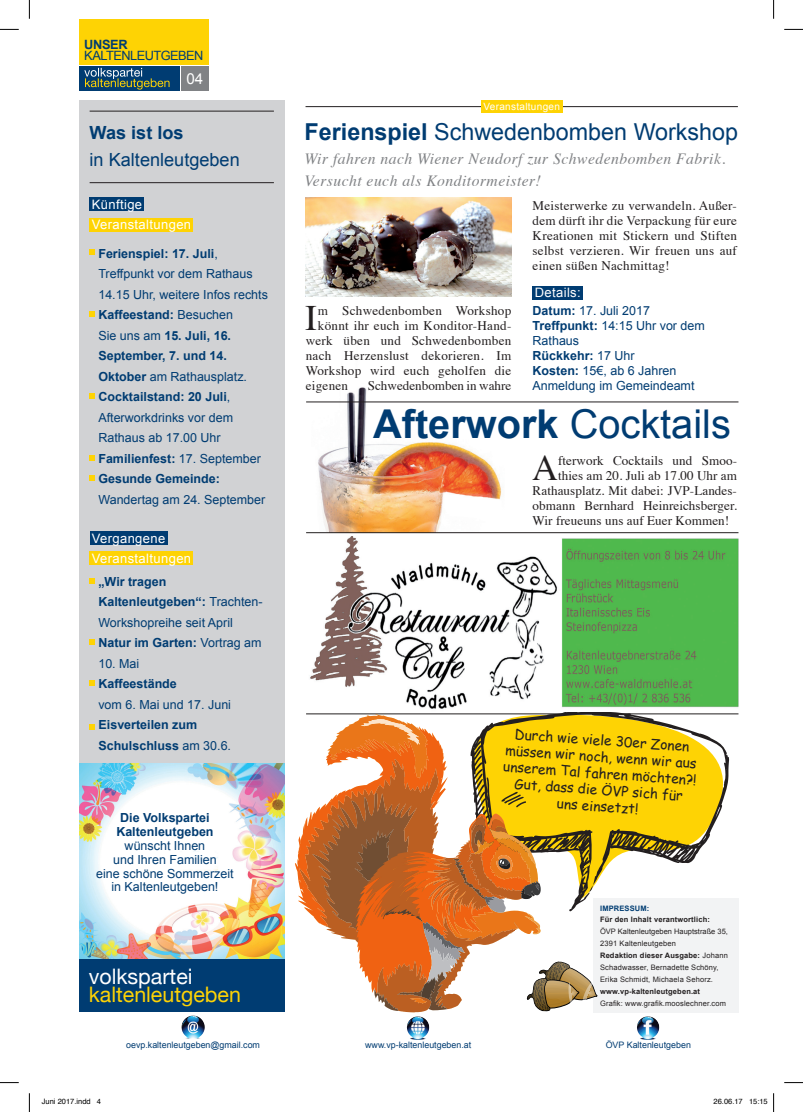
<style>
.page{position:relative;width:803px;height:1112px;background:#fff}
.page>*{position:absolute;margin:0;border:0;box-sizing:border-box;transform-origin:0 0}
.t1{font:700 39.75px "Arial";color:#003c72}
.t2{font:35.75px "Times";color:#231f20}
.t3{font:23.25px "Arial";color:#003c72}
.t4{font:21.38px "Helvetica Neue";color:#fed304}
.t5{font:21.38px "Helvetica Neue";color:#fff}
.t6{font:18.12px "Arial";color:#003c72}
.t7{font:700 18.12px "Arial";color:#003c72}
.t8{font:italic 15.62px/22.5px "Times";letter-spacing:.03em;color:#808285}
.t9{font:15.12px "Arial";color:#fff}
.t10{font:13.75px/16.5px "Comic Sans MS";color:#231f20;text-align:center}
.t11{font:13.12px/15px "Times";letter-spacing:.02em;color:#231f20;text-align:justify}
.t12{font:13.12px "Times";color:#231f20}
.t13{font:13px/20.5px "Arial";letter-spacing:.03em;color:#fff}
.t14{font:12.75px "Arial";letter-spacing:-.04em;color:#003c72}
.t15{font:700 12.75px "Arial";letter-spacing:-.03em;color:#003c72}
.t16{font:12.5px/20.5px "Arial";color:#003c72}
.t17{font:700 12.5px/20.5px "Arial";color:#003c72}
.t18{font:10px "Arial";letter-spacing:.03em;color:#fff}
.t19{font:8.88px "Arial";color:#003c72}
.t20{font:7.5px/11.9px "Arial";letter-spacing:.02em;color:#231f20}
.t21{font:700 7.5px "Arial";letter-spacing:.02em;color:#231f20}
.t22{font:7.5px "Helvetica";color:#000}
.t23{font:700 7.5px "Arial";letter-spacing:.02em;color:#003c72}
.s1{font-weight:700}
.s2{font-weight:400}
</style>
<div class="page">
<img style="left:79px;top:762px;width:205px;height:197px">
<img style="left:312px;top:387px;width:192px;height:145px">
<div style="left:79px;top:100px;width:205px;height:662px;background:#d1d2d4"></div>
<div style="left:79px;top:66px;width:101px;height:25px;background:#003c72"></div>
<div style="left:79px;top:19px;width:130px;height:46px;background:#fed304"></div>
<div style="left:181px;top:66px;width:28px;height:25px;background:#808285"></div>
<svg style="left:84px;top:68px;width:86px;height:22px"></svg>
<div style="left:593px;top:897px;width:145px;height:115px;background:#f2f3f4"></div>
<hr style="left:306px;top:713px;width:432px;height:1px;background:#231f20">
<svg style="left:470px;top:712px;width:259px;height:186px;fill:#fed304"></svg>
<svg style="left:295px;top:714px;width:302px;height:298px"></svg>
<hr style="left:90px;top:111px;width:184px;height:1px;background:#231f20">
<hr style="left:90px;top:182px;width:184px;height:1px;background:#231f20">
<div style="left:90px;top:197px;width:54px;height:14px;background:#003c72"></div>
<div style="left:90px;top:217px;width:103px;height:14px;background:#fed304"></div>
<svg style="left:90px;top:249px;width:5px;height:6px"></svg>
<svg style="left:90px;top:311px;width:5px;height:5px"></svg>
<svg style="left:90px;top:393px;width:5px;height:5px"></svg>
<svg style="left:90px;top:455px;width:5px;height:5px"></svg>
<svg style="left:90px;top:475px;width:5px;height:5px"></svg>
<div style="left:90px;top:531px;width:78px;height:13px;background:#003c72"></div>
<div style="left:90px;top:551px;width:103px;height:14px;background:#fed304"></div>
<svg style="left:90px;top:578px;width:5px;height:5px"></svg>
<svg style="left:90px;top:639px;width:5px;height:5px"></svg>
<svg style="left:90px;top:680px;width:5px;height:5px"></svg>
<svg style="left:90px;top:724px;width:5px;height:5px"></svg>
<img style="left:182px;top:1015px;width:20px;height:23px">
<img style="left:407px;top:1016px;width:19px;height:23px">
<img style="left:637px;top:1016px;width:19px;height:23px">
<hr style="left:305px;top:106px;width:433px;height:1px;background:#231f20">
<div style="left:481px;top:100px;width:82px;height:13px;background:#fed304"></div>
<div style="left:79px;top:959px;width:205px;height:52px;background:#003c72"></div>
<img style="left:305px;top:198px;width:206px;height:98px">
<div style="left:533px;top:286px;width:50px;height:13px;background:#003c72"></div>
<hr style="left:306px;top:401px;width:432px;height:1px;background:#231f20">
<img style="left:310px;top:536px;width:429px;height:173px">
<hr style="left:306px;top:532px;width:432px;height:1px;background:#231f20">
<svg style="left:0;top:29px;width:19px;height:1px"></svg>
<svg style="left:784px;top:29px;width:19px;height:1px"></svg>
<svg style="left:0;top:1082px;width:19px;height:1px"></svg>
<svg style="left:784px;top:1082px;width:19px;height:1px"></svg>
<svg style="left:29px;top:0;width:1px;height:19px"></svg>
<svg style="left:29px;top:1093px;width:1px;height:18px"></svg>
<svg style="left:773px;top:0;width:1px;height:19px"></svg>
<svg style="left:773px;top:1093px;width:1px;height:18px"></svg>
<p class="t15" style="left:84px;top:37px;width:45px">Unser</p>
<p class="t14" style="left:84px;top:48px;width:119px">Kalten leutgeben</p>
<p class="t9" style="left:187px;top:69px;width:18px">04</p>
<h3 class="t7" style="left:90px;top:121px;width:96px">Was ist los</h3>
<h3 class="t6" style="left:90px;top:148px;width:152px">in Kaltenleutgeben</h3>
<p class="t13" style="left:92px;top:194px;width:101px">Künftige<br>Veranstaltungen</p>
<p class="t16" style="left:98px;top:243px;width:171px"><span class="s1">Ferienspiel: 17. Juli</span>,<br>Treffpunkt vor dem Rathaus<br>14.15 U hr, weitere I nfos rechts<br><span class="s1">Kaffeestand:</span> Besuchen<br>Sie uns am <span class="s1">15. Juli, 16.<br>September, 7. und 14.<br>Oktober</span> am Rathausplatz.<br><span class="s1">Cocktailstand: 20 Juli</span>,<br>Afterworkdrinks vor dem<br>Rathaus ab 17.00 U hr<br><span class="s1">Familienfest:</span> 17. September<br><span class="s1">Gesunde Gemeinde:</span></p>
<p class="t16" style="left:98px;top:489px;width:168px">Wandertag am 24. September</p>
<p class="t13" style="left:92px;top:528px;width:101px">Vergangene<br>Veranstaltungen</p>
<p class="t17" style="left:98px;top:571px;width:166px">„Wir tragen<br>Kaltenleutgeben“: <span class="s2">Trachten-<br>Workshopreihe seit April<br></span>Natur im Garten: <span class="s2">Vortrag am</span></p>
<p class="t16" style="left:98px;top:653px;width:42px">10. Mai</p>
<p class="t17" style="left:98px;top:674px;width:80px">Kaffeestände</p>
<p class="t16" style="left:98px;top:694px;width:134px">vom 6. Mai und 17. Juni</p>
<p class="t17" style="left:98px;top:715px;width:134px">Eisverteilen zum<br>Schulschluss <span class="s2">am 30.6.</span></p>
<p class="t17" style="left:116px;top:811px;width:99px;line-height:13.8px;text-align:center">Die Volkspartei<br>Kaltenleutgeben</p>
<p class="t16" style="left:96px;top:838px;width:139px;line-height:13.8px;text-align:center">wünscht I hnen<br>und I hren Familien<br>eine schöne Sommerzeit in Kaltenleutgeben!</p>
<h3 class="t5" style="left:89px;top:960px;width:105px">volkspartei</h3>
<h3 class="t4" style="left:89px;top:979px;width:154px">kaltenleutgeben</h3>
<p class="t18" style="left:483px;top:100px;width:78px">Veranstaltungen</p>
<h3 class="t3" style="left:305px;top:116px;width:435px"><span class="s1">Ferienspiel</span> Schwedenbomben Workshop</h3>
<p class="t8" style="left:305px;top:146px;width:422px">Wir fahren nach Wiener Neudorf zur Schwedenbomben Fabrik.<br>Versucht euch als Konditormeister!</p>
<p class="t11" style="left:533px;top:196px;width:206px">Meisterwerke zu verwandeln. Außer&shy;dem dürft ihr die Verpackung für eure Kreationen mit Stickern und Stiften selbst verzieren. Wir freuen uns auf einen süßen Nachmittag!</p>
<p class="t13" style="left:535px;top:283px;width:48px">Details:</p>
<p class="t16" style="left:533px;top:303px;width:174px;line-height:15px"><span class="s1">Datum:</span> 17. Juli 2017<br><span class="s1">Treffpunkt:</span> 14:15 Uhr vor dem<br>Rathaus<br><span class="s1">Rückkehr:</span> 17 U hr<br><span class="s1">Kosten:</span> 15€, ab 6 Jahren<br>Anmeldung im Gemeindeamt</p>
<h2 class="t2" style="left:305px;top:284px;width:13px">I</h2>
<p class="t11" style="left:318px;top:301px;width:195px">m Schwedenbomben Workshop</p>
<p class="t11" style="left:318px;top:316px;width:195px">könnt ihr euch im Konditor-Hand-</p>
<p class="t11" style="left:306px;top:331px;width:207px">werk üben und Schwedenbomben</p>
<p class="t11" style="left:306px;top:346px;width:207px">nach Herzenslust dekorieren. Im</p>
<p class="t11" style="left:306px;top:361px;width:207px">Workshop wird euch geholfen die</p>
<p class="t11" style="left:306px;top:376px;width:44px">eigenen</p>
<p class="t12" style="left:368px;top:373px;width:145px">Schwedenbomben in wahre</p>
<h1 class="t1" style="left:373px;top:397px;width:359px">Afterwork <span class="s2">Cocktails</span></h1>
<h2 class="t2" style="left:532px;top:434px;width:27px">A</h2>
<p class="t11" style="left:558px;top:451px;width:180px">fterwork Cocktails und Smoo-</p>
<p class="t11" style="left:558px;top:466px;width:180px">thies am 20. Juli ab 17.00 Uhr am</p>
<p class="t11" style="left:533px;top:481px;width:206px">Rathausplatz. Mit dabei: JVP-Landes-</p>
<p class="t11" style="left:533px;top:496px;width:206px">obmann Bernhard Heinreichsberger.</p>
<p class="t11" style="left:533px;top:511px;width:198px">Wir freueuns uns auf Euer Kommen!</p>
<p class="t10" style="left:506px;top:724px;width:195px;rotate:4deg">Durch wie viele 30er Zonen müssen wir noch, wenn wir aus unserem Tal fahren möchten?!<br>Gut, dass die ÖVP sich für<br>uns einsetzt!</p>
<p class="t23" style="left:600px;top:902px;width:31px">Impressum</p>
<p class="t23" style="left:647px;top:902px;width:4px">:</p>
<p class="t21" style="left:600px;top:914px;width:111px">Für den Inhalt verantwortlich:</p>
<p class="t20" style="left:600px;top:925px;width:129px">ÖVP Kaltenleutgeben Hauptstraße 35,<br>2391 Kaltenleutgeben<br><span class="s1">Redaktion dieser Ausgabe:</span> Johann<br>Schadwasser, Bernadette Schöny,<br>Erika Schmidt, Michaela Sehorz.</p>
<p class="t21" style="left:600px;top:985px;width:102px">www.vp-kaltenleutgeben.at</p>
<p class="t20" style="left:600px;top:996px;width:127px">Grafik: www.grafik.mooslechner.com</p>
<p class="t19" style="left:126px;top:1038px;width:135px">oevp.kaltenleutgeben@gmail.com</p>
<p class="t19" style="left:365px;top:1038px;width:108px">www.vp-kaltenleutgeben.at</p>
<p class="t19" style="left:606px;top:1038px;width:87px">ÖVP Kaltenleutgeben</p>
<p class="t22" style="left:42px;top:1095px;width:61px">Juni 2017.indd 4</p>
<p class="t22" style="left:713px;top:1095px;width:56px">26.06.17 15:15</p>
</div>
